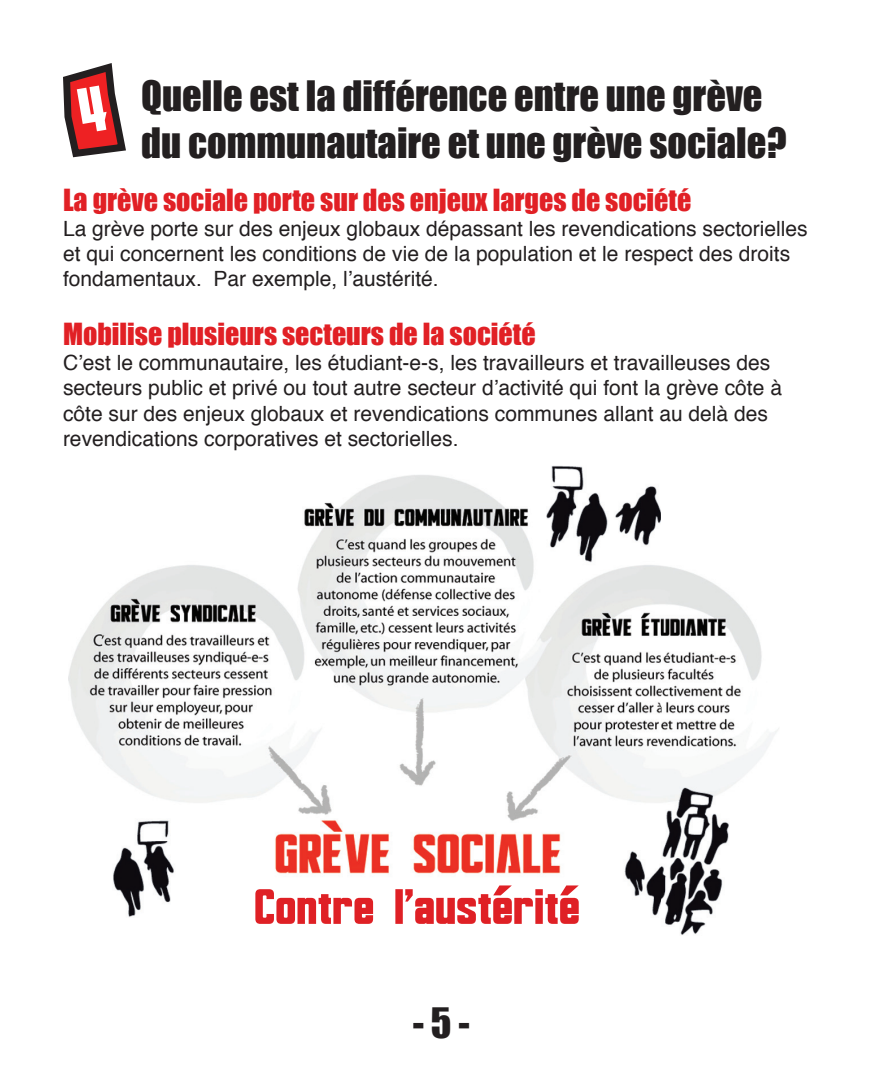
<style>
.page{position:relative;width:882px;height:1071px;background:#fff}
.page>*{position:absolute;margin:0;border:0;box-sizing:border-box;transform-origin:0 0}
.t1{font:50.75px "Bayformance";color:#df2025}
.t2{font:38.5px/46.2px "Impact";color:#231f20}
.t3{font:28px "Impact";color:#e12025}
.t4{font:21px/25.2px "Helvetica";color:#231f20}
</style>
<div class="page">
<img style="left:69px;top:465px;width:710px;height:470px">
<svg style="left:63px;top:63px;width:63px;height:95px"></svg>
<h2 class="t2" style="left:141px;top:72px;width:647px">Quelle est la différence entre une grève du communautaire et une grève sociale?</h2>
<h3 class="t3" style="left:63px;top:178px;width:630px">La grève sociale porte sur des enjeux larges de société</h3>
<p class="t4" style="left:63px;top:217px;width:746px">La grève porte sur des enjeux globaux dépassant les revendications sectorielles et qui concernent les conditions de vie de la population et le respect des droits fondamentaux. Par exemple, l’austérité.</p>
<h3 class="t3" style="left:63px;top:312px;width:474px">Mobilise plusieurs secteurs de la société</h3>
<p class="t4" style="left:63px;top:351px;width:721px">C’est le communautaire, les étudiant-e-s, les travailleurs et travailleuses des secteurs public et privé ou tout autre secteur d’activité qui font la grève côte à côte sur des enjeux globaux et revendications communes allant au delà des revendications corporatives et sectorielles.</p>
<h1 class="t1" style="left:254px;top:877px;width:327px">Contre l’austérité</h1>
<h2 class="t2" style="left:413px;top:999px;width:58px">- 5 -</h2>
</div>
